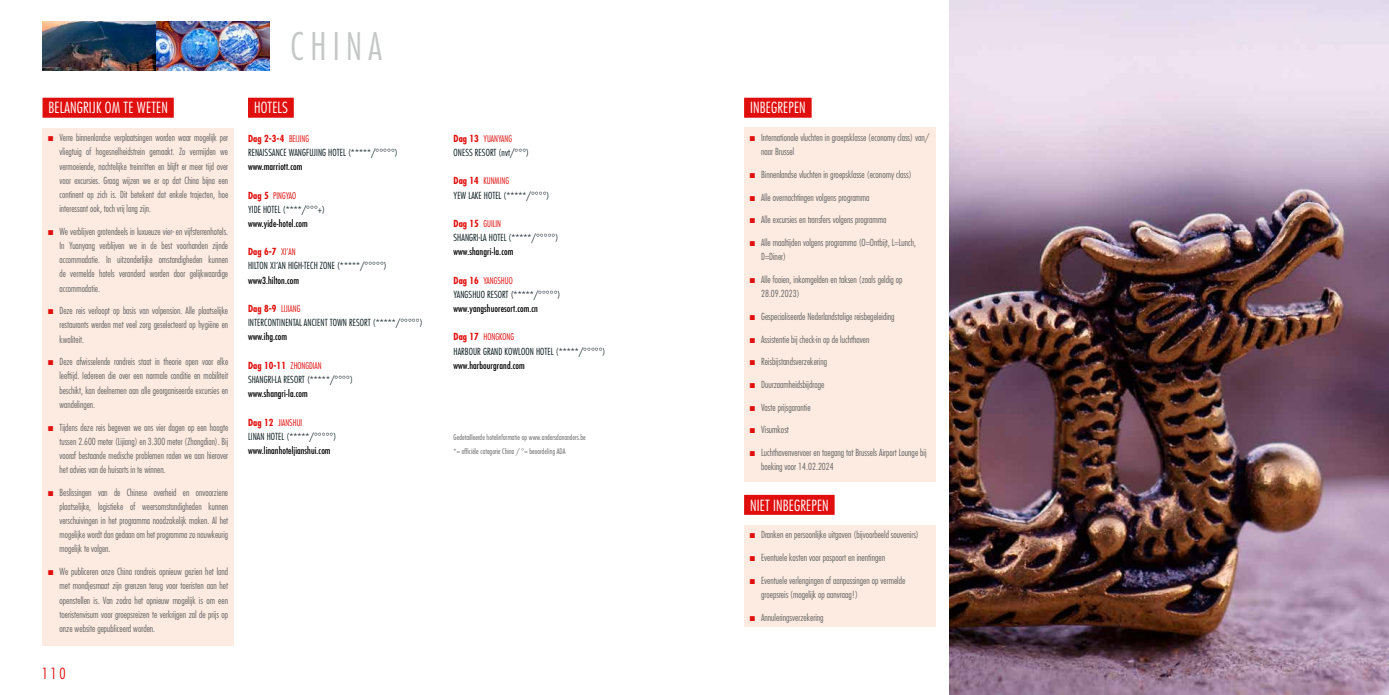
<style>
.page{position:relative;width:1389px;height:695px;background:#fff}
.page>*{position:absolute;margin:0;border:0;box-sizing:border-box;transform-origin:0 0}
.t1{font:300 condensed 37px "Futura Std";letter-spacing:.17em;color:#c5c7c7}
.t2{font:300 condensed 15px "Futura Std";letter-spacing:.01em;color:#fff}
.t3{font:300 condensed 15px "Futura Std";color:#e00f0d}
.t4{font:300 condensed 9.5px/14.2px "Futura Std";color:#626463;text-align:justify}
.t5{font:300 condensed 9.5px/14.2px "Futura Std";letter-spacing:.01em;color:#051519}
.t6{font:condensed 9.5px "Futura Std";letter-spacing:.01em;color:#000}
.t7{font:300 condensed 9px "Futura Std";color:#e00f0d}
.t8{font:300 condensed 7.5px/14.2px "Futura Std";letter-spacing:.01em;color:#626463}
.s1{color:#e00f0d}
.s2{font-weight:700;color:#e00f0d}
.s3{font-size:9px;color:#e00f0d}
.s4{font-weight:700;font-size:9.5px}
</style>
<div class="page">
<img style="left:950px;top:0;width:439px;height:694px">
<img style="left:156px;top:21px;width:113px;height:50px">
<img style="left:43px;top:21px;width:113px;height:50px">
<div style="left:248px;top:98px;width:46px;height:20px;background:#e00f0d"></div>
<div style="left:744px;top:128px;width:191px;height:354px;background:#fdeae0"></div>
<div style="left:744px;top:524px;width:191px;height:102px;background:#fdeae0"></div>
<div style="left:744px;top:494px;width:91px;height:20px;background:#e00f0d"></div>
<div style="left:744px;top:98px;width:68px;height:20px;background:#e00f0d"></div>
<div style="left:43px;top:98px;width:131px;height:20px;background:#e00f0d"></div>
<div style="left:43px;top:128px;width:191px;height:517px;background:#fdeae0"></div>
<h2 class="t2" style="left:49px;top:99px;width:121px">BELANGRIJK OM TE WETEN</h2>
<p class="t4" style="left:60px;top:130px;width:170px;text-indent:-11px"><span class="s1">■</span> Verre binnenlandse verplaatsingen worden waar mogelijk per vliegtuig of hogesnelheidstrein gemaakt. Zo vermijden we vermoeiende, nachtelijke treinritten en blijft er meer tijd over voor excursies. Graag wijzen we er op dat China bijna een continent op zich is. Dit betekent dat enkele trajecten, hoe interessant ook, toch vrij lang zijn.</p>
<p class="t4" style="left:60px;top:224px;width:170px;text-indent:-11px"><span class="s1">■</span> We verblijven grotendeels in luxueuze vier- en vijfsterrenhotels.<br>In Yuanyang verblijven we in de best voorhanden zijnde accommodatie. In uitzonderlijke omstandigheden kunnen de vermelde hotels veranderd worden door gelijkwaardige accommodatie.</p>
<p class="t4" style="left:60px;top:303px;width:170px;text-indent:-11px"><span class="s1">■</span> Deze reis verloopt op basis van volpension. Alle plaatselijke restaurants werden met veel zorg geselecteerd op hygiëne en kwaliteit.</p>
<p class="t4" style="left:60px;top:354px;width:170px;text-indent:-11px"><span class="s1">■</span> Deze afwisselende rondreis staat in theorie open voor elke leeftijd. Iedereen die over een normale conditie en mobiliteit beschikt, kan deelnemen aan alle georganiseerde excursies en wandelingen.</p>
<p class="t4" style="left:60px;top:420px;width:170px;text-indent:-11px"><span class="s1">■</span> Tijdens deze reis begeven we ons vier dagen op een hoogte tussen 2.600 meter (Lijiang) en 3.300 meter (Zhongdian). Bij vooraf bestaande medische problemen raden we aan hierover het advies van de huisarts in te winnen.</p>
<p class="t4" style="left:60px;top:485px;width:170px;text-indent:-11px"><span class="s1">■</span> Beslissingen van de Chinese overheid en onvoorziene plaatselijke, logistieke of weersomstandigheden kunnen verschuivingen in het programma noodzakelijk maken. Al het mogelijke wordt dan gedaan om het programma zo nauwkeurig mogelijk te volgen.</p>
<p class="t4" style="left:60px;top:564px;width:170px;text-indent:-11px"><span class="s1">■</span> We publiceren onze China rondreis opnieuw gezien het land met mondjesmaat zijn grenzen terug voor toeristen aan het openstellen is. Van zodra het opnieuw mogelijk is om een toeristenvisum voor groepsreizen te verkrijgen zal de prijs op onze website gepubliceerd worden.</p>
<h2 class="t3" style="left:42px;top:664px;width:25px">110</h2>
<h1 class="t1" style="left:291px;top:24px;width:93px">CHINA</h1>
<h2 class="t2" style="left:254px;top:99px;width:35px">HOTELS</h2>
<p class="t5" style="left:248px;top:131px;width:151px"><span class="s2">Dag 2-3-4</span> <span class="s3">BEIJING<br></span>RENAISSANCE WANGFUJING HOTEL (*****/°°°°°)</p>
<p class="t6" style="left:248px;top:161px;width:56px">www.marriott.com</p>
<p class="t7" style="left:248px;top:190px;width:50px"><span class="s4">Dag 5</span> PINGYAO</p>
<p class="t5" style="left:248px;top:202px;width:79px">YIDE HOTEL (****/°°°+)</p>
<p class="t6" style="left:248px;top:218px;width:61px">www.yide-hotel.com</p>
<p class="t5" style="left:248px;top:245px;width:140px"><span class="s2">Dag 6-7</span> <span class="s3">XI’AN<br></span>HILTON XI’AN HIGH-TECH ZONE (*****/°°°°°)</p>
<p class="t6" style="left:248px;top:274px;width:53px">www3.hilton.com</p>
<p class="t7" style="left:248px;top:303px;width:54px"><span class="s4">Dag 8-9</span> LIJIANG</p>
<p class="t5" style="left:248px;top:315px;width:176px">INTERCONTINENTAL ANCIENT TOWN RESORT (*****/°°°°°)</p>
<p class="t6" style="left:248px;top:331px;width:41px">www.ihg.com</p>
<p class="t7" style="left:248px;top:360px;width:75px"><span class="s4">Dag 10-11</span> ZHONGDIAN</p>
<p class="t5" style="left:248px;top:372px;width:106px">SHANGRI-LA RESORT (*****/°°°°)</p>
<p class="t6" style="left:248px;top:388px;width:61px">www.shangri-la.com</p>
<p class="t7" style="left:248px;top:417px;width:56px"><span class="s4">Dag 12</span> JIANSHUI</p>
<p class="t5" style="left:248px;top:429px;width:90px">LINAN HOTEL (*****/°°°°°)</p>
<p class="t6" style="left:248px;top:444px;width:84px">www.linanhoteljianshui.com</p>
<p class="t7" style="left:454px;top:133px;width:60px"><span class="s4">Dag 13</span> YUANYANG</p>
<p class="t5" style="left:454px;top:145px;width:77px">ONESS RESORT (nvt/°°°)</p>
<p class="t7" style="left:454px;top:176px;width:57px"><span class="s4">Dag 14</span> KUNMING</p>
<p class="t5" style="left:454px;top:188px;width:97px">YEW LAKE HOTEL (*****/°°°°)</p>
<p class="t7" style="left:454px;top:218px;width:49px"><span class="s4">Dag 15</span> GUILIN</p>
<p class="t5" style="left:454px;top:230px;width:106px">SHANGRI-LA HOTEL (*****/°°°°°)</p>
<p class="t6" style="left:454px;top:246px;width:61px">www.shangri-la.com</p>
<p class="t7" style="left:454px;top:275px;width:61px"><span class="s4">Dag 16</span> YANGSHUO</p>
<p class="t5" style="left:454px;top:287px;width:108px">YANGSHUO RESORT (*****/°°°°°)</p>
<p class="t6" style="left:454px;top:303px;width:86px">www.yangshuoresort.com.cn</p>
<p class="t7" style="left:454px;top:332px;width:62px"><span class="s4">Dag 17</span> HONGKONG</p>
<p class="t5" style="left:454px;top:344px;width:153px">HARBOUR GRAND KOWLOON HOTEL (*****/°°°°°)</p>
<p class="t6" style="left:454px;top:359px;width:73px">www.harbourgrand.com</p>
<p class="t8" style="left:454px;top:429px;width:134px">Gedetailleerde hotelinformatie op www.andersdananders.be *= officiële categorie China / °= beoordeling ADA</p>
<h2 class="t2" style="left:750px;top:99px;width:57px">INBEGREPEN</h2>
<p class="t4" style="left:761px;top:130px;width:170px;text-indent:-11px"><span class="s1">■</span> Internationale vluchten in groepsklasse (economy class) van/ naar Brussel</p>
<p class="t4" style="left:750px;top:167px;width:163px"><span class="s1">■</span> Binnenlandse vluchten in groepsklasse (economy class)</p>
<p class="t4" style="left:750px;top:190px;width:121px"><span class="s1">■</span> Alle overnachtingen volgens programma</p>
<p class="t4" style="left:750px;top:213px;width:138px"><span class="s1">■</span> Alle excursies en transfers volgens programma</p>
<p class="t4" style="left:761px;top:235px;width:157px;text-indent:-11px"><span class="s1">■</span> Alle maaltijden volgens programma (O=Ontbijt, L=Lunch,<br>D=Diner)</p>
<p class="t4" style="left:761px;top:272px;width:143px;text-indent:-11px"><span class="s1">■</span> Alle fooien, inkomgelden en taksen (zoals geldig op<br>28.09.2023)</p>
<p class="t4" style="left:750px;top:309px;width:146px"><span class="s1">■</span> Gespecialiseerde Nederlandstalige reisbegeleiding</p>
<p class="t4" style="left:750px;top:332px;width:121px"><span class="s1">■</span> Assistentie bij check-in op de luchthaven</p>
<p class="t4" style="left:750px;top:354px;width:79px"><span class="s1">■</span> Reisbijstandsverzekering</p>
<p class="t4" style="left:750px;top:377px;width:76px"><span class="s1">■</span> Duurzaamheidsbijdrage</p>
<p class="t4" style="left:750px;top:400px;width:62px"><span class="s1">■</span> Vaste prijsgarantie</p>
<p class="t4" style="left:750px;top:422px;width:41px"><span class="s1">■</span> Visumkost</p>
<p class="t4" style="left:761px;top:445px;width:167px;text-indent:-11px"><span class="s1">■</span> Luchthavenvervoer en toegang tot Brussels Airport Lounge bij boeking voor 14.02.2024</p>
<h2 class="t2" style="left:750px;top:496px;width:80px">NIET INBEGREPEN</h2>
<p class="t4" style="left:750px;top:527px;width:171px"><span class="s1">■</span> Dranken en persoonlijke uitgaven (bijvoorbeeld souvenirs)</p>
<p class="t4" style="left:750px;top:550px;width:137px"><span class="s1">■</span> Eventuele kosten voor paspoort en inentingen</p>
<p class="t4" style="left:761px;top:573px;width:146px;text-indent:-11px"><span class="s1">■</span> Eventuele verlengingen of aanpassingen op vermelde groepsreis (mogelijk op aanvraag!)</p>
<p class="t4" style="left:750px;top:609px;width:75px"><span class="s1">■</span> Annuleringsverzekering</p>
</div>
